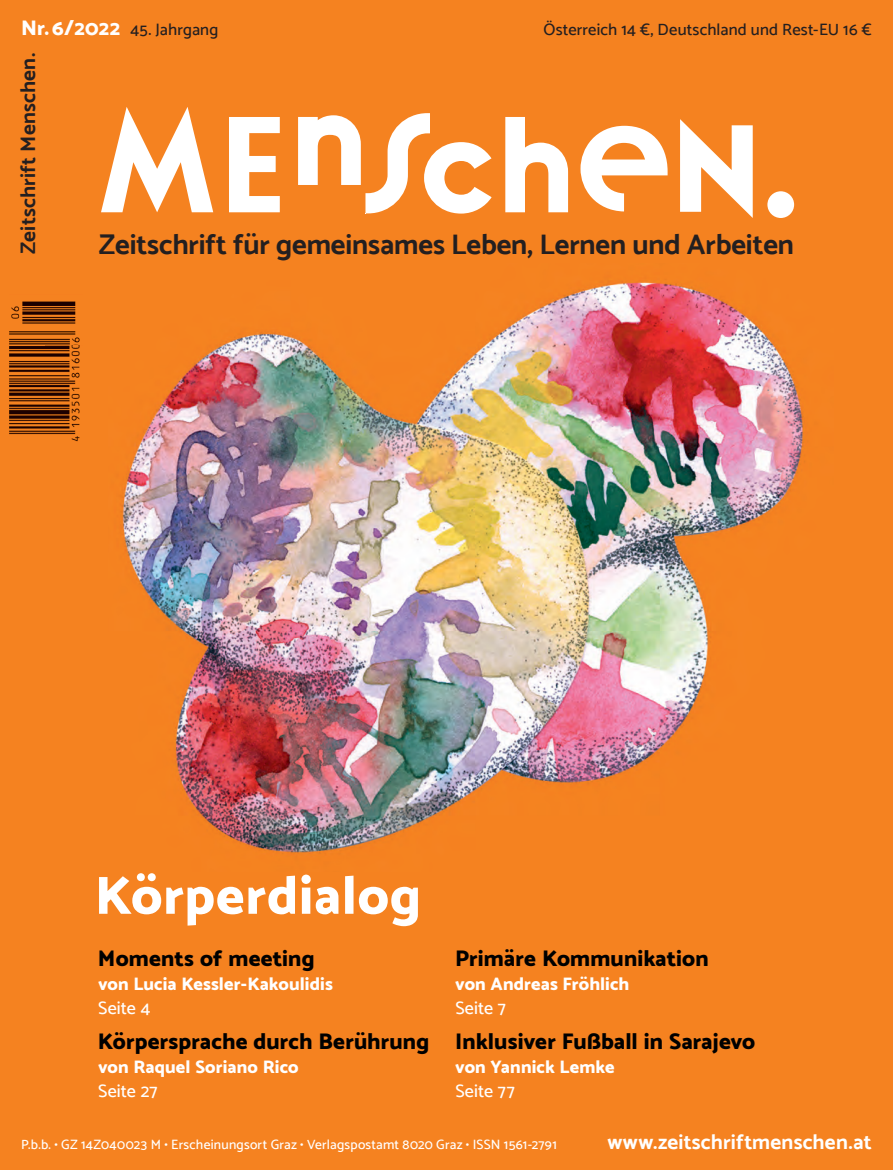
<style>
.page{position:relative;width:893px;height:1170px;background:#fff}
.page>*{position:absolute;margin:0;border:0;box-sizing:border-box;transform-origin:0 0}
.t1{font:800 54px "Catamaran";letter-spacing:.015em;color:#fff}
.t2{font:700 28.5px "Catamaran";letter-spacing:-.005em;color:#231f20}
.t3{font:800 22.5px "Catamaran";letter-spacing:.005em;color:#000}
.t4{font:700 21px "Catamaran";letter-spacing:.01em;color:#fff}
.t5{font:700 21px "Catamaran";letter-spacing:.01em;color:#231f20}
.t6{font:800 18px "Catamaran";letter-spacing:.005em;color:#fff}
.t7{font:500 18px "Catamaran";letter-spacing:.01em;color:#fff}
.t8{font:500 16.5px "Catamaran";letter-spacing:.01em;color:#231f20}
.t9{font:500 13.5px "Catamaran";letter-spacing:.02em;color:#fff}
.s1{font-weight:800;font-size:21px;color:#fff}
</style>
<div class="page">
<div style="left:0;top:0;width:893px;height:1169px;background:#f58220"></div>
<svg style="left:229px;top:117px;width:51px;height:95px"></svg>
<svg style="left:505px;top:117px;width:63px;height:95px"></svg>
<svg style="left:680px;top:119px;width:73px;height:99px"></svg>
<div style="left:767px;top:191px;width:27px;height:27px;background:#fff;border-radius:50%"></div>
<svg style="left:298px;top:113px;width:194px;height:100px"></svg>
<svg style="left:101px;top:107px;width:112px;height:105px"></svg>
<svg style="left:580px;top:126px;width:88px;height:85px"></svg>
<img style="left:10px;top:301px;width:70px;height:141px">
<img style="left:122px;top:282px;width:683px;height:572px">
<p class="t8" style="left:21px;top:20px;width:199px"><span class="s1">Nr. 6/2022</span> 45. Jahrgang</p>
<p class="t8" style="left:543px;top:19px;width:330px">Österreich 14 €, Deutschland und Rest-EU 16 €</p>
<p class="t5" style="left:16px;top:254px;width:202px;rotate:-90deg">Zeitschrift Menschen.</p>
<p class="t2" style="left:99px;top:227px;width:697px">Zeitschrift für gemeinsames Leben, Lernen und Arbeiten</p>
<h1 class="t1" style="left:95px;top:863px;width:328px">Körperdialog</h1>
<p class="t3" style="left:98px;top:945px;width:218px">Moments of meeting</p>
<p class="t6" style="left:98px;top:973px;width:236px">von Lucia Kessler-Kakoulidis</p>
<p class="t7" style="left:98px;top:997px;width:54px">Seite 4</p>
<p class="t3" style="left:98px;top:1028px;width:333px">Körpersprache durch Berührung</p>
<p class="t6" style="left:98px;top:1056px;width:202px">von Raquel Soriano Rico</p>
<p class="t7" style="left:98px;top:1080px;width:61px">Seite 27</p>
<p class="t3" style="left:455px;top:945px;width:255px">Primäre Kommunikation</p>
<p class="t6" style="left:455px;top:973px;width:176px">von Andreas Fröhlich</p>
<p class="t7" style="left:455px;top:997px;width:52px">Seite 7</p>
<p class="t3" style="left:455px;top:1028px;width:302px">Inklusiver Fußball in Sarajevo</p>
<p class="t6" style="left:455px;top:1056px;width:161px">von Yannick Lemke</p>
<p class="t7" style="left:455px;top:1080px;width:61px">Seite 77</p>
<p class="t9" style="left:21px;top:1135px;width:537px">P.b.b. • GZ 14Z040023 M • Erscheinungsort Graz • Verlagspostamt 8020 Graz • ISSN 1561-2791</p>
<p class="t4" style="left:607px;top:1129px;width:266px">www.zeitschriftmenschen.at</p>
</div>
